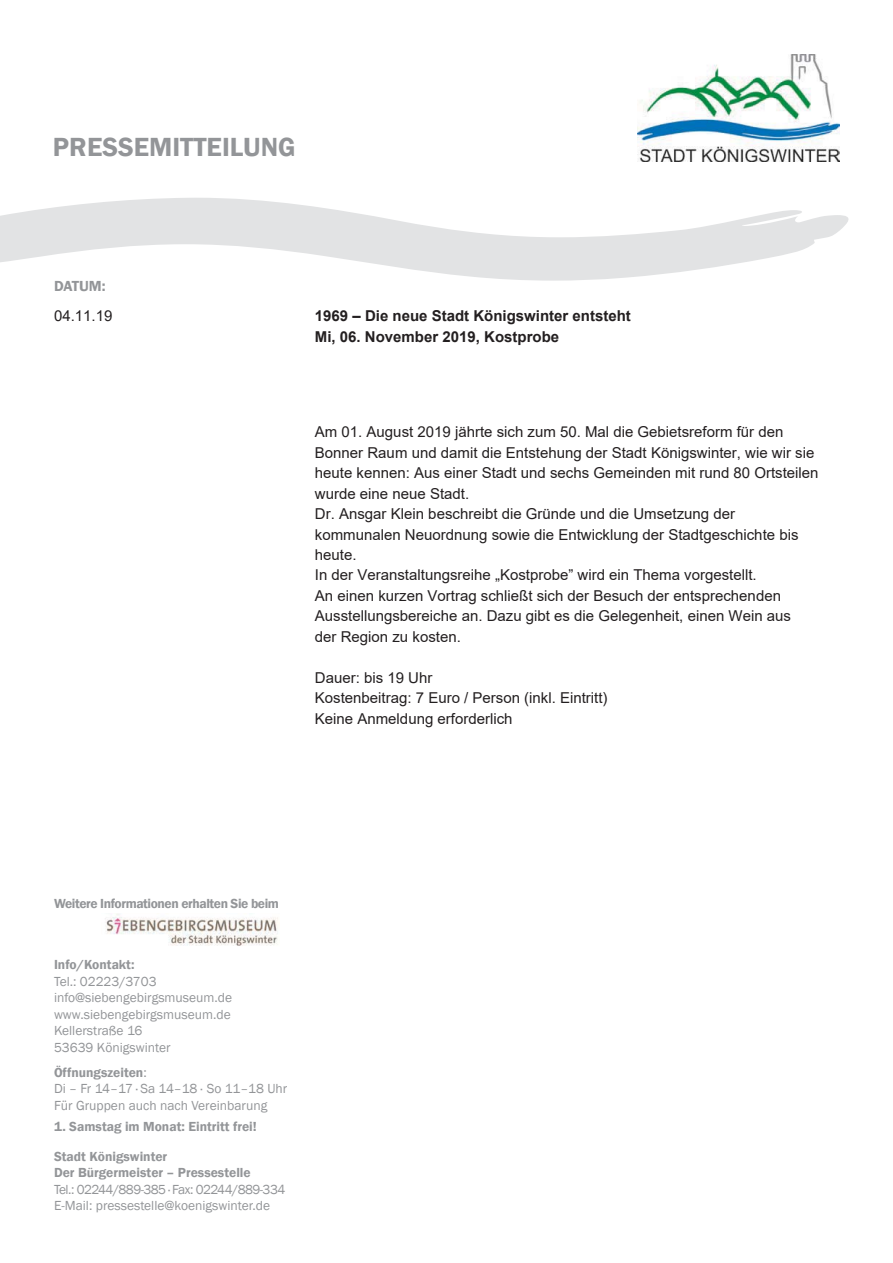
<style>
.page{position:relative;width:893px;height:1263px;background:#fff}
.page>*{position:absolute;margin:0;border:0;box-sizing:border-box;transform-origin:0 0}
.t1{font:600 27px "Franklin Gothic";color:#939598}
.t2{font:15px/20.4px "Arial";color:#231f20}
.t3{font:700 15px/21.5px "Arial";color:#231f20}
.t4{font:600 15px "Franklin Gothic";letter-spacing:-.01em;color:#939598}
.t5{font:13.5px/16.5px "Franklin Gothic";color:#939598}
.t6{font:600 13.5px/16.5px "Franklin Gothic";color:#939598}
.t7{font:600 13.5px "Franklin Gothic";letter-spacing:-.03em;color:#939598}
.s1{font-weight:600}
</style>
<div class="page">
<img style="left:638px;top:54px;width:201px;height:108px">
<svg style="left:0;top:198px;width:849px;height:83px;fill:#e2e3e4"></svg>
<img style="left:105px;top:913px;width:173px;height:33px">
<h1 class="t1" style="left:53px;top:131px;width:244px">PRESSEMITTEILUNG</h1>
<p class="t4" style="left:54px;top:278px;width:53px">DATUM:</p>
<p class="t2" style="left:54px;top:306px;width:60px">04.11.19</p>
<p class="t3" style="left:315px;top:305px;width:317px">1969 – Die neue Stadt Königswinter entsteht<br>Mi, 06. November 2019, Kostprobe</p>
<p class="t2" style="left:315px;top:422px;width:505px">Am 01. August 2019 jährte sich zum 50. Mal die Gebietsreform für den Bonner Raum und damit die Entstehung der Stadt Königswinter, wie wir sie heute kennen: Aus einer Stadt und sechs Gemeinden mit rund 80 Ortsteilen wurde eine neue Stadt.<br>Dr. Ansgar Klein beschreibt die Gründe und die Umsetzung der kommunalen Neuordnung sowie die Entwicklung der Stadtgeschichte bis heute.<br>In der Veranstaltungsreihe „Kostprobe” wird ein Thema vorgestellt.<br>An einen kurzen Vortrag schließt sich der Besuch der entsprechenden Ausstellungsbereiche an. Dazu gibt es die Gelegenheit, einen Wein aus<br>der Region zu kosten.</p>
<p class="t2" style="left:315px;top:667px;width:294px">Dauer: bis 19 Uhr<br>Kostenbeitrag: 7 Euro / Person (inkl. Eintritt)<br>Keine Anmeldung erforderlich</p>
<p class="t7" style="left:54px;top:895px;width:227px">Weitere Informationen erhalten Sie beim</p>
<p class="t6" style="left:54px;top:956px;width:82px">Info/Kontakt:</p>
<p class="t5" style="left:54px;top:973px;width:180px">Tel.: 02223/3703 info@siebengebirgsmuseum.de www.siebengebirgsmuseum.de<br>Kellerstraße 16<br>53639 Königswinter</p>
<p class="t5" style="left:54px;top:1064px;width:235px"><span class="s1">Öffnungszeiten</span>:<br>Di – Fr 14–17 · Sa 14–18 · So 11–18 Uhr<br>Für Gruppen auch nach Vereinbarung</p>
<p class="t6" style="left:54px;top:1118px;width:204px">1. Samstag im Monat: Eintritt frei!</p>
<p class="t6" style="left:54px;top:1148px;width:198px">Stadt Königswinter<br>Der Bürgermeister – Pressestelle</p>
<p class="t5" style="left:54px;top:1181px;width:233px">Tel.: 02244/889-385 · Fax: 02244/889-334<br>E-Mail: pressestelle@koenigswinter.de</p>
</div>
